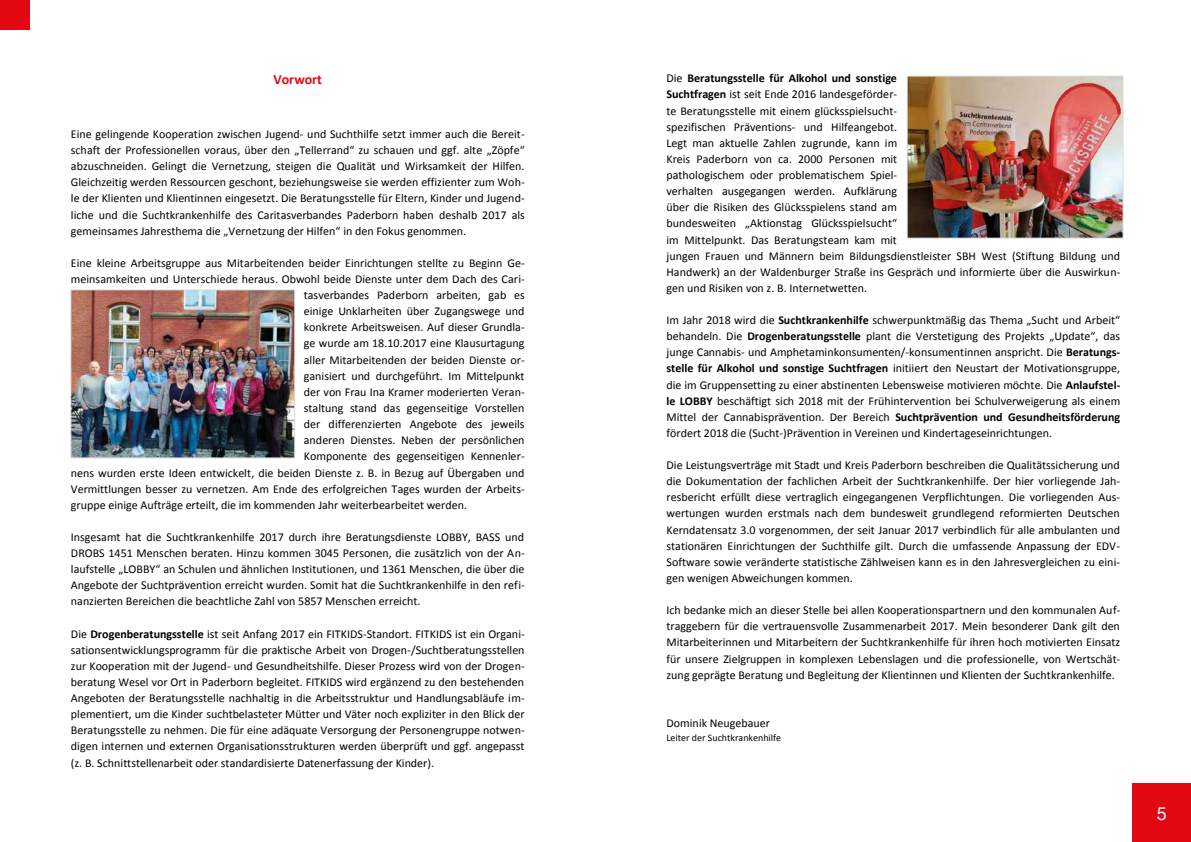
<style>
.page{position:relative;width:1191px;height:842px;background:#fff}
.page>*{position:absolute;margin:0;border:0;box-sizing:border-box;transform-origin:0 0}
.t1{font:18px "Helvetica Neue";color:#fff}
.t2{font:700 14px "Calibri";color:#e00814}
.t3{font:12px/16.1px "Calibri";color:#000;text-align:justify}
.t4{font:10px "Calibri";color:#000}
.s1{font-weight:700}
</style>
<div class="page">
<div style="left:1132px;top:783px;width:59px;height:59px;background:#e30613"></div>
<div style="left:0;top:0;width:30px;height:30px;background:#e30613"></div>
<img style="left:72px;top:291px;width:221px;height:165px">
<div style="left:70px;top:289px;width:225px;height:169px;border:1px solid #dadbda"></div>
<img style="left:909px;top:78px;width:212px;height:158px">
<div style="left:907px;top:76px;width:216px;height:162px;border:1px solid #dadbda"></div>
<p class="t2" style="left:273px;top:71px;width:50px">Vorwort</p>
<p class="t3" style="left:71px;top:126px;width:455px">Eine gelingende Kooperation zwischen Jugend- und Suchthilfe setzt immer auch die Bereit&shy;schaft der Professionellen voraus, über den „Tellerrand“ zu schauen und ggf. alte „Zöpfe“ abzuschneiden. Gelingt die Vernetzung, steigen die Qualität und Wirksamkeit der Hilfen.<br>Gleichzeitig werden Ressourcen geschont, beziehungsweise sie werden effizienter zum Woh&shy;le der Klienten und Klientinnen eingesetzt. Die Beratungsstelle für Eltern, Kinder und Jugend&shy;liche und die Suchtkrankenhilfe des Caritasverbandes Paderborn haben deshalb 2017 als gemeinsames Jahresthema die „Vernetzung der Hilfen“ in den Fokus genommen.</p>
<p class="t3" style="left:71px;top:255px;width:455px">Eine kleine Arbeitsgruppe aus Mitarbeitenden beider Einrichtungen stellte zu Beginn Ge-</p>
<p class="t3" style="left:71px;top:271px;width:455px">meinsamkeiten und Unterschiede heraus. Obwohl beide Dienste unter dem Dach des Cari-</p>
<p class="t3" style="left:304px;top:287px;width:222px">tasverbandes Paderborn arbeiten, gab es</p>
<p class="t3" style="left:304px;top:303px;width:222px">einige Unklarheiten über Zugangswege und</p>
<p class="t3" style="left:304px;top:319px;width:222px">konkrete Arbeitsweisen. Auf dieser Grundla-</p>
<p class="t3" style="left:304px;top:335px;width:222px">ge wurde am 18.10.2017 eine Klausurtagung</p>
<p class="t3" style="left:304px;top:352px;width:222px">aller Mitarbeitenden der beiden Dienste or-</p>
<p class="t3" style="left:304px;top:368px;width:222px">ganisiert und durchgeführt. Im Mittelpunkt</p>
<p class="t3" style="left:304px;top:384px;width:222px">der von Frau Ina Kramer moderierten Veran-</p>
<p class="t3" style="left:304px;top:400px;width:222px">staltung stand das gegenseitige Vorstellen</p>
<p class="t3" style="left:304px;top:416px;width:222px">der differenzierten Angebote des jeweils</p>
<p class="t3" style="left:304px;top:432px;width:222px">anderen Dienstes. Neben der persönlichen</p>
<p class="t3" style="left:304px;top:448px;width:222px">Komponente des gegenseitigen Kennenler-</p>
<p class="t3" style="left:71px;top:464px;width:455px">nens wurden erste Ideen entwickelt, die beiden Dienste z. B. in Bezug auf Übergaben und</p>
<p class="t3" style="left:71px;top:481px;width:455px">Vermittlungen besser zu vernetzen. Am Ende des erfolgreichen Tages wurden der Arbeits-</p>
<p class="t3" style="left:71px;top:497px;width:398px">gruppe einige Aufträge erteilt, die im kommenden Jahr weiterbearbeitet werden.</p>
<p class="t3" style="left:71px;top:529px;width:455px">Insgesamt hat die Suchtkrankenhilfe 2017 durch ihre Beratungsdienste LOBBY, BASS und DROBS 1451 Menschen beraten. Hinzu kommen 3045 Personen, die zusätzlich von der An&shy;laufstelle „LOBBY“ an Schulen und ähnlichen Institutionen, und 1361 Menschen, die über die Angebote der Suchtprävention erreicht wurden. Somit hat die Suchtkrankenhilfe in den refi&shy;nanzierten Bereichen die beachtliche Zahl von 5857 Menschen erreicht.</p>
<p class="t3" style="left:71px;top:626px;width:455px">Die <span class="s1">Drogenberatungsstelle</span> ist seit Anfang 2017 ein FITKIDS-Standort. FITKIDS ist ein Organi&shy;sationsentwicklungsprogramm für die praktische Arbeit von Drogen-/Suchtberatungsstellen zur Kooperation mit der Jugend- und Gesundheitshilfe. Dieser Prozess wird von der Drogen&shy;beratung Wesel vor Ort in Paderborn begleitet. FITKIDS wird ergänzend zu den bestehenden Angeboten der Beratungsstelle nachhaltig in die Arbeitsstruktur und Handlungsabläufe im&shy;plementiert, um die Kinder suchtbelasteter Mütter und Väter noch expliziter in den Blick der Beratungsstelle zu nehmen. Die für eine adäquate Versorgung der Personengruppe notwen&shy;digen internen und externen Organisationsstrukturen werden überprüft und ggf. angepasst (z. B. Schnittstellenarbeit oder standardisierte Datenerfassung der Kinder).</p>
<p class="t3" style="left:666px;top:70px;width:455px;text-align:left">Die <span class="s1">Beratungsstelle für Alkohol und sonstige<br>Suchtfragen</span> ist seit Ende 2016 landesgeförder-<br>te Beratungsstelle mit einem glücksspielsucht-<br>spezifischen Präventions- und Hilfeangebot.<br>Legt man aktuelle Zahlen zugrunde, kann im<br>Kreis Paderborn von ca. 2000 Personen mit<br>pathologischem oder problematischem Spiel-<br>verhalten ausgegangen werden. Aufklärung<br>über die Risiken des Glücksspielens stand am<br>bundesweiten „Aktionstag Glücksspielsucht“<br>im Mittelpunkt. Das Beratungsteam kam mit<br>jungen Frauen und Männern beim Bildungsdienstleister SBH West (Stiftung Bildung und Handwerk) an der Waldenburger Straße ins Gespräch und informierte über die Auswirkun&shy;gen und Risiken von z. B. Internetwetten.</p>
<p class="t3" style="left:666px;top:312px;width:455px">Im Jahr 2018 wird die <span class="s1">Suchtkrankenhilfe</span> schwerpunktmäßig das Thema „Sucht und Arbeit“ behandeln. Die <span class="s1">Drogenberatungsstelle</span> plant die Verstetigung des Projekts „Update“, das junge Cannabis- und Amphetaminkonsumenten/-konsumentinnen anspricht. Die <span class="s1">Beratungs&shy;stelle für Alkohol und sonstige Suchtfragen</span> initiiert den Neustart der Motivationsgruppe, die im Gruppensetting zu einer abstinenten Lebensweise motivieren möchte. Die <span class="s1">Anlaufstel&shy;le LOBBY</span> beschäftigt sich 2018 mit der Frühintervention bei Schulverweigerung als einem Mittel der Cannabisprävention. Der Bereich <span class="s1">Suchtprävention und Gesundheitsförderung </span>fördert 2018 die (Sucht-)Prävention in Vereinen und Kindertageseinrichtungen.</p>
<p class="t3" style="left:666px;top:457px;width:455px">Die Leistungsverträge mit Stadt und Kreis Paderborn beschreiben die Qualitätssicherung und die Dokumentation der fachlichen Arbeit der Suchtkrankenhilfe. Der hier vorliegende Jah&shy;resbericht erfüllt diese vertraglich eingegangenen Verpflichtungen. Die vorliegenden Aus&shy;wertungen wurden erstmals nach dem bundesweit grundlegend reformierten Deutschen Kerndatensatz 3.0 vorgenommen, der seit Januar 2017 verbindlich für alle ambulanten und stationären Einrichtungen der Suchthilfe gilt. Durch die umfassende Anpassung der EDV-Software sowie veränderte statistische Zählweisen kann es in den Jahresvergleichen zu eini&shy;gen wenigen Abweichungen kommen.</p>
<p class="t3" style="left:666px;top:602px;width:455px">Ich bedanke mich an dieser Stelle bei allen Kooperationspartnern und den kommunalen Auf&shy;traggebern für die vertrauensvolle Zusammenarbeit 2017. Mein besonderer Dank gilt den Mitarbeiterinnen und Mitarbeitern der Suchtkrankenhilfe für ihren hoch motivierten Einsatz für unsere Zielgruppen in komplexen Lebenslagen und die professionelle, von Wertschät&shy;zung geprägte Beratung und Begleitung der Klientinnen und Klienten der Suchtkrankenhilfe.</p>
<p class="t3" style="left:666px;top:715px;width:105px">Dominik Neugebauer</p>
<p class="t4" style="left:666px;top:731px;width:116px">Leiter der Suchtkrankenhilfe</p>
<h1 class="t1" style="left:1156px;top:801px;width:12px">5</h1>
</div>
